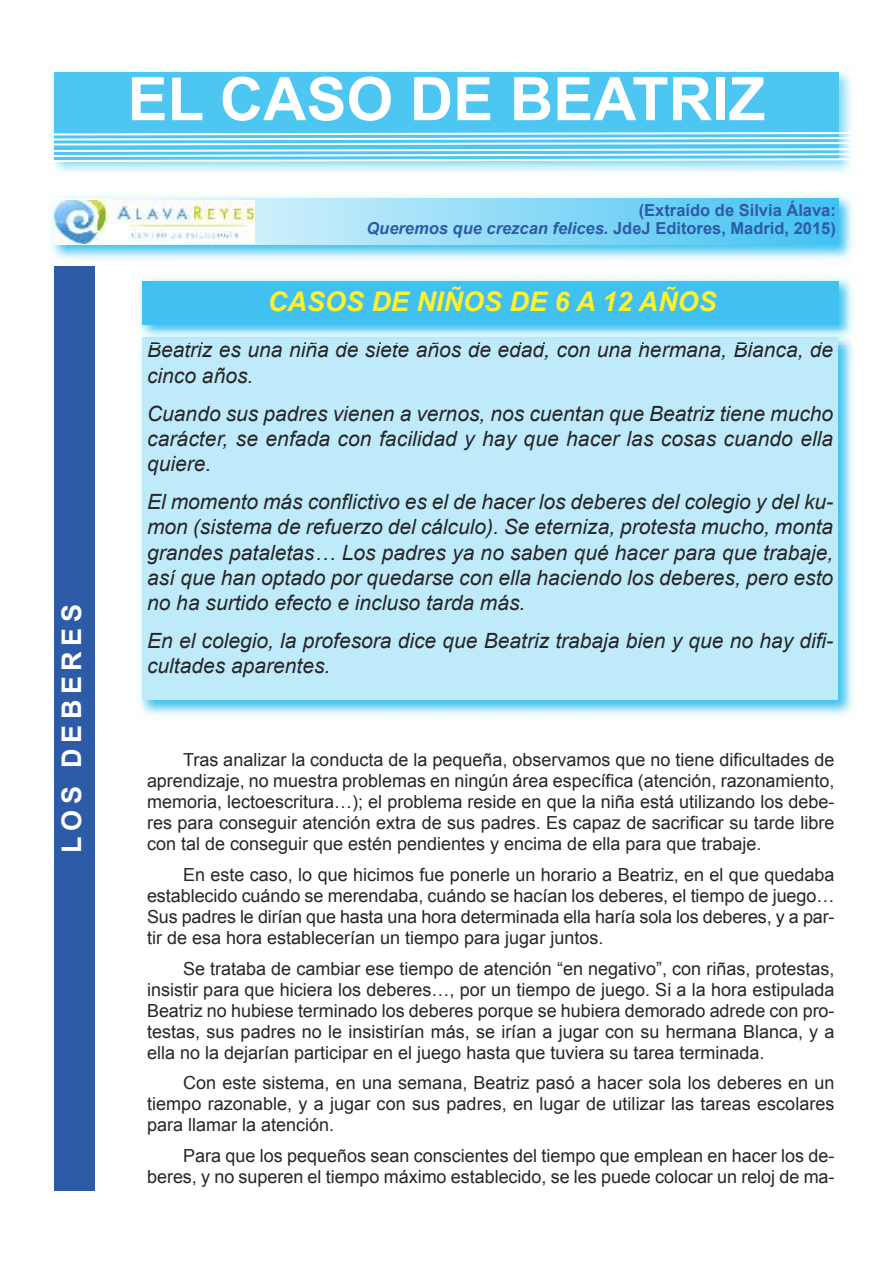
<style>
.page{position:relative;width:893px;height:1263px;background:#fff}
.page>*{position:absolute;margin:0;border:0;box-sizing:border-box;transform-origin:0 0}
.t1{font:700 60px "Arial";color:#fff}
.t2{font:italic 700 27px "Arial";color:#fff12a}
.t3{font:700 27px "Arial";letter-spacing:.205em;color:#fff}
.t4{font:italic 21px/25.2px "Arial";color:#272627}
.t5{font:18px/21px "Arial";color:#272627;text-align:justify}
.t6{font:700 16.5px/18px "Arial";color:#2d5ba7;text-align:right}
.s1{font-style:italic}
</style>
<div class="page">
<img style="left:139px;top:344px;width:715px;height:372px">
<div style="left:142px;top:338px;width:696px;height:362px;background:#bfeafa"></div>
<img style="left:51px;top:195px;width:802px;height:65px">
<div style="left:54px;top:198px;width:785px;height:47px;background:linear-gradient(to right,#fffef2,#41c3f7)"></div>
<img style="left:52px;top:65px;width:799px;height:109px">
<div style="left:54px;top:72px;width:785px;height:88px;background:#4dc6f2"></div>
<div style="left:54px;top:266px;width:40px;height:925px;background:#2d5ba7"></div>
<svg style="left:52px;top:131px;width:799px;height:32px"></svg>
<img style="left:54px;top:201px;width:200px;height:43px">
<img style="left:136px;top:277px;width:717px;height:54px">
<img style="left:148px;top:338px;width:690px;height:6px">
<img style="left:149px;top:342px;width:81px;height:2px">
<div style="left:142px;top:281px;width:697px;height:43px;background:#40c1f1"></div>
<h2 class="t3" style="left:57px;top:853px;width:250px;rotate:-90deg">LOS DEBERES</h2>
<h1 class="t1" style="left:128px;top:66px;width:639px">EL CASO DE BEATRIZ</h1>
<p class="t6" style="left:366px;top:201px;width:471px">(Extraído de Silvia Álava:<br><span class="s1">Queremos que crezcan felices.</span> JdeJ Editores, Madrid, 2015)</p>
<h2 class="t2" style="left:268px;top:287px;width:450px">CASOS DE NIÑOS DE 6 A 12 AÑOS</h2>
<p class="t4" style="left:147px;top:337px;width:688px">Beatriz es una niña de siete años de edad, con una hermana, Blanca, de cinco años.</p>
<p class="t4" style="left:147px;top:401px;width:688px;text-align:justify">Cuando sus padres vienen a vernos, nos cuentan que Beatriz tiene mucho carácter, se enfada con facilidad y hay que hacer las cosas cuando ella quiere.</p>
<p class="t4" style="left:147px;top:489px;width:688px;text-align:justify">El momento más conflictivo es el de hacer los deberes del colegio y del ku&shy;mon (sistema de refuerzo del cálculo). Se eterniza, protesta mucho, monta grandes pataletas… Los padres ya no saben qué hacer para que trabaje, así que han optado por quedarse con ella haciendo los deberes, pero esto no ha surtido efecto e incluso tarda más.</p>
<p class="t4" style="left:147px;top:628px;width:686px">En el colegio, la profesora dice que Beatriz trabaja bien y que no hay difi&shy;cultades aparentes.</p>
<p class="t5" style="left:147px;top:749px;width:689px;text-indent:36px">Tras analizar la conducta de la pequeña, observamos que no tiene dificultades de aprendizaje, no muestra problemas en ningún área específica (atención, razonamiento, memoria, lectoescritura…); el problema reside en que la niña está utilizando los debe&shy;res para conseguir atención extra de sus padres. Es capaz de sacrificar su tarde libre con tal de conseguir que estén pendientes y encima de ella para que trabaje.</p>
<p class="t5" style="left:147px;top:864px;width:689px;text-indent:36px">En este caso, lo que hicimos fue ponerle un horario a Beatriz, en el que quedaba establecido cuándo se merendaba, cuándo se hacían los deberes, el tiempo de juego… Sus padres le dirían que hasta una hora determinada ella haría sola los deberes, y a par&shy;tir de esa hora establecerían un tiempo para jugar juntos.</p>
<p class="t5" style="left:147px;top:958px;width:689px;text-indent:36px">Se trataba de cambiar ese tiempo de atención “en negativo”, con riñas, protestas, insistir para que hiciera los deberes…, por un tiempo de juego. Si a la hora estipulada Beatriz no hubiese terminado los deberes porque se hubiera demorado adrede con pro&shy;testas, sus padres no le insistirían más, se irían a jugar con su hermana Blanca, y a ella no la dejarían participar en el juego hasta que tuviera su tarea terminada.</p>
<p class="t5" style="left:147px;top:1072px;width:689px;text-indent:36px">Con este sistema, en una semana, Beatriz pasó a hacer sola los deberes en un tiempo razonable, y a jugar con sus padres, en lugar de utilizar las tareas escolares para llamar la atención.</p>
<p class="t5" style="left:147px;top:1145px;width:689px;text-align:right">Para que los pequeños sean conscientes del tiempo que emplean en hacer los de&shy;beres, y no superen el tiempo máximo establecido, se les puede colocar un reloj de ma-</p>
</div>
